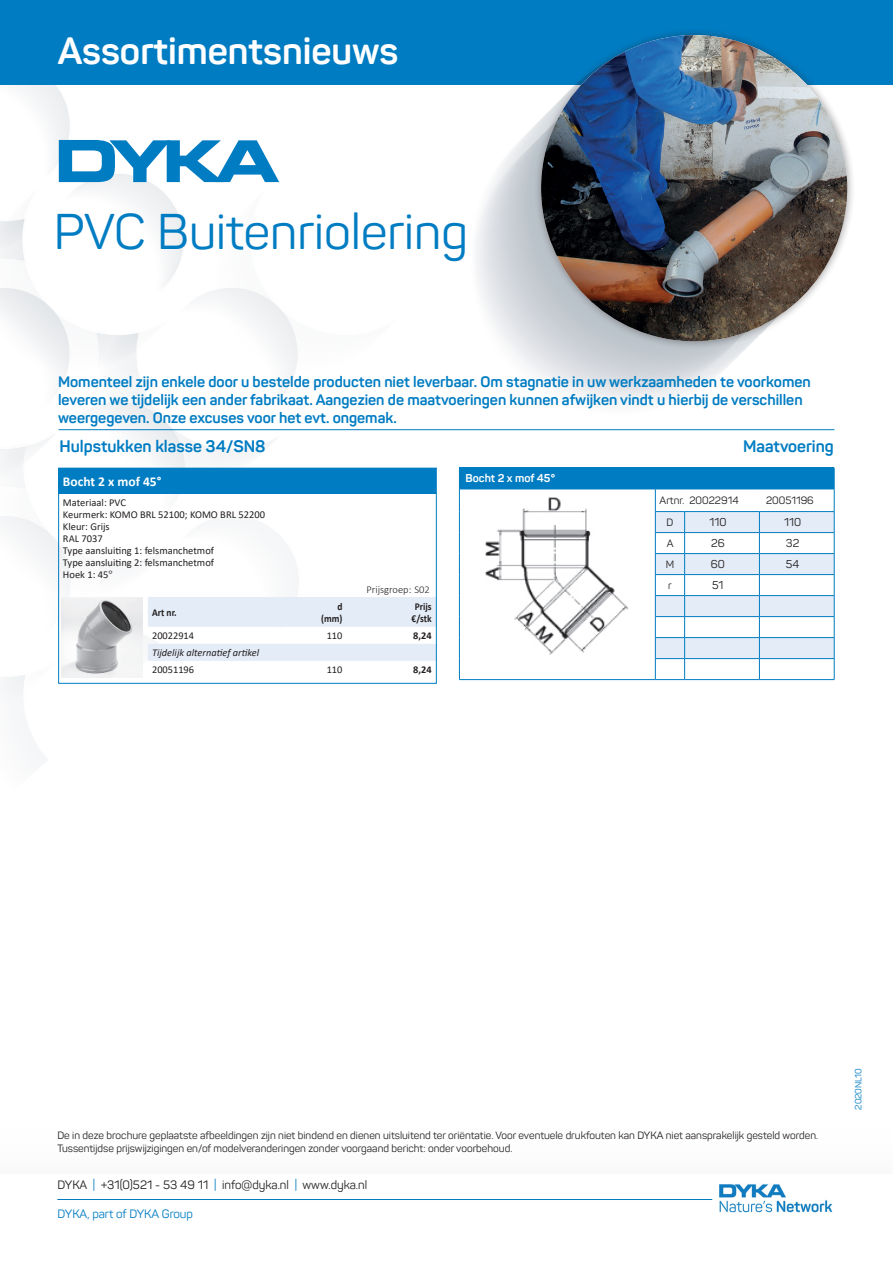
<style>
.page{position:relative;width:893px;height:1263px;background:#fff}
.page>*{position:absolute;margin:0;border:0;box-sizing:border-box;transform-origin:0 0}
.t1{font:49.5px "Panton";color:#007cc2}
.t2{font:700 37.5px "Panton";color:#fff}
.t3{font:700 16.5px "Panton";color:#007cc2}
.t4{font:700 15px/18px "Panton";color:#007cc2}
.t5{font:700 13.5px "Calibri";color:#fff}
.t6{font:12px "Panton";color:#231f20}
.t7{font:12px "Panton";color:#007cc2}
.t8{font:11.25px "Panton";color:#231f20}
.t9{font:700 11.25px "Panton";color:#fff}
.t10{font:10.5px/12.6px "Panton";color:#231f20}
.t11{font:10.5px/12px "Calibri";color:#231f20}
.t12{font:700 10.5px/12.6px "Calibri";color:#231f20;text-align:right;scale:.9 1}
.t13{font:300 10.5px "Calibri";color:#231f20}
.t14{font:italic 10.35px "Calibri";color:#231f20}
.t15{font:10.35px "Calibri";color:#231f20}
.t16{font:700 10.35px "Calibri";color:#231f20}
.t17{font:9px "Panton";color:#007cc2}
.s1{font-family:"Frutiger LT";font-weight:300}
.s2{color:#007cc2}
</style>
<div class="page">
<img style="left:719px;top:1184px;width:114px;height:29px">
<hr style="left:57px;top:1199px;width:655px;height:1px;background:#007cc2">
<img style="left:0;top:85px;width:523px;height:477px">
<img style="left:0;top:357px;width:340px;height:404px">
<div style="left:0;top:0;width:893px;height:85px;background:#007cc2"></div>
<img style="left:455px;top:404px;width:380px;height:35px">
<img style="left:455px;top:85px;width:290px;height:319px">
<div style="left:533px;top:27px;width:322px;height:322px;background:#231f20;opacity:.4"></div>
<img style="left:541px;top:35px;width:306px;height:306px;border-radius:153px">
<hr style="left:59px;top:429px;width:775px;height:1px;background:#007cc2">
<svg style="left:59px;top:140px;width:220px;height:42px"></svg>
<div style="left:459px;top:468px;width:375px;height:21px;background:#007cc2"></div>
<hr style="left:459px;top:489px;width:196px;height:1px;background:#007cc2">
<svg style="left:459px;top:489px;width:1px;height:190px"></svg>
<svg style="left:655px;top:468px;width:180px;height:212px"></svg>
<hr style="left:459px;top:679px;width:196px;height:1px;background:#007cc2">
<hr style="left:655px;top:658px;width:30px;height:1px;background:#007cc2">
<hr style="left:655px;top:679px;width:30px;height:1px;background:#007cc2">
<hr style="left:685px;top:658px;width:74px;height:1px;background:#007cc2">
<hr style="left:759px;top:658px;width:75px;height:1px;background:#007cc2">
<hr style="left:685px;top:679px;width:74px;height:1px;background:#007cc2">
<hr style="left:759px;top:679px;width:75px;height:1px;background:#007cc2">
<img style="left:485px;top:497px;width:143px;height:158px">
<div style="left:59px;top:468px;width:377px;height:26px;background:#007cc2"></div>
<svg style="left:148px;top:597px;width:287px;height:64px"></svg>
<img style="left:62px;top:597px;width:81px;height:81px">
<div style="left:58px;top:468px;width:379px;height:216px;border:1px solid #007cc2"></div>
<h2 class="t2" style="left:58px;top:27px;width:342px">Assortimentsnieuws</h2>
<h1 class="t1" style="left:54px;top:201px;width:416px">PVC Buitenriolering</h1>
<p class="t4" style="left:58px;top:372px;width:754px">Momenteel zijn enkele door u bestelde producten niet leverbaar. Om stagnatie in uw werkzaamheden te voorkomen leveren we tijdelijk een ander fabrikaat. Aangezien de maatvoeringen kunnen afwijken vindt u hierbij de verschillen weergegeven. Onze excuses voor het evt. ongemak.</p>
<h3 class="t3" style="left:60px;top:436px;width:208px">Hulpstukken klasse 34/SN8</h3>
<p class="t9" style="left:465px;top:471px;width:91px">Bocht 2 x mof 45°</p>
<p class="t10" style="left:660px;top:494px;width:81px">Artnr. 20022914</p>
<p class="t10" style="left:766px;top:494px;width:49px">20051196</p>
<p class="t10" style="left:667px;top:516px;width:8px">D</p>
<p class="t8" style="left:709px;top:515px;width:19px">110</p>
<p class="t8" style="left:784px;top:515px;width:19px">110</p>
<p class="t10" style="left:667px;top:537px;width:8px">A</p>
<p class="t8" style="left:711px;top:536px;width:15px">26</p>
<p class="t8" style="left:786px;top:536px;width:15px">32</p>
<p class="t10" style="left:666px;top:558px;width:10px">M</p>
<p class="t8" style="left:711px;top:557px;width:16px">60</p>
<p class="t8" style="left:786px;top:557px;width:15px">54</p>
<p class="t10" style="left:668px;top:579px;width:5px">r</p>
<p class="t8" style="left:712px;top:578px;width:13px">51</p>
<h3 class="t3" style="left:743px;top:436px;width:92px">Maatvoering</h3>
<p class="t5" style="left:63px;top:472px;width:100px">Bocht 2 x mof 45°</p>
<p class="t11" style="left:63px;top:496px;width:204px">Materiaal: PVC<br>Keurmerk: KOMO BRL 52100; KOMO BRL 52200<br>Kleur: Grijs<br>RAL 7037<br>Type aansluiting 1: felsmanchetmof<br>Type aansluiting 2: felsmanchetmof<br>Hoek 1: 45<span class="s1">°</span></p>
<p class="t13" style="left:367px;top:583px;width:65px">Prijsgroep: S02</p>
<p class="t12" style="left:152px;top:606px;width:29px">Art nr.</p>
<p class="t12" style="left:321px;top:600px;width:25px">d (mm)</p>
<p class="t12" style="left:412px;top:600px;width:24px;text-align:center">Prijs €/stk</p>
<p class="t15" style="left:152px;top:628px;width:43px">20022914</p>
<p class="t15" style="left:327px;top:628px;width:17px">110</p>
<p class="t16" style="left:413px;top:628px;width:20px">8,24</p>
<p class="t14" style="left:152px;top:645px;width:109px">Tijdelijk alternatief artikel</p>
<p class="t15" style="left:152px;top:662px;width:43px">20051196</p>
<p class="t15" style="left:327px;top:662px;width:17px">110</p>
<p class="t16" style="left:413px;top:662px;width:20px">8,24</p>
<p class="t10" style="left:57px;top:1129px;width:762px">De in deze brochure geplaatste afbeeldingen zijn niet bindend en dienen uitsluitend ter oriëntatie. Voor eventuele drukfouten kan DYKA niet aansprakelijk gesteld worden.<br>Tussentijdse prijswijzigingen en/of modelveranderingen zonder voorgaand bericht: onder voorbehoud.</p>
<p class="t6" style="left:57px;top:1177px;width:311px">DYKA <span class="s2">|</span> +31(0)521 - 53 49 11 <span class="s2">|</span> info@dyka.nl <span class="s2">|</span> www.dyka.nl</p>
<p class="t7" style="left:57px;top:1206px;width:137px">DYKA, part of DYKA Group</p>
<p class="t17" style="left:853px;top:1110px;width:43px;rotate:-90deg">2020NL10</p>
</div>
